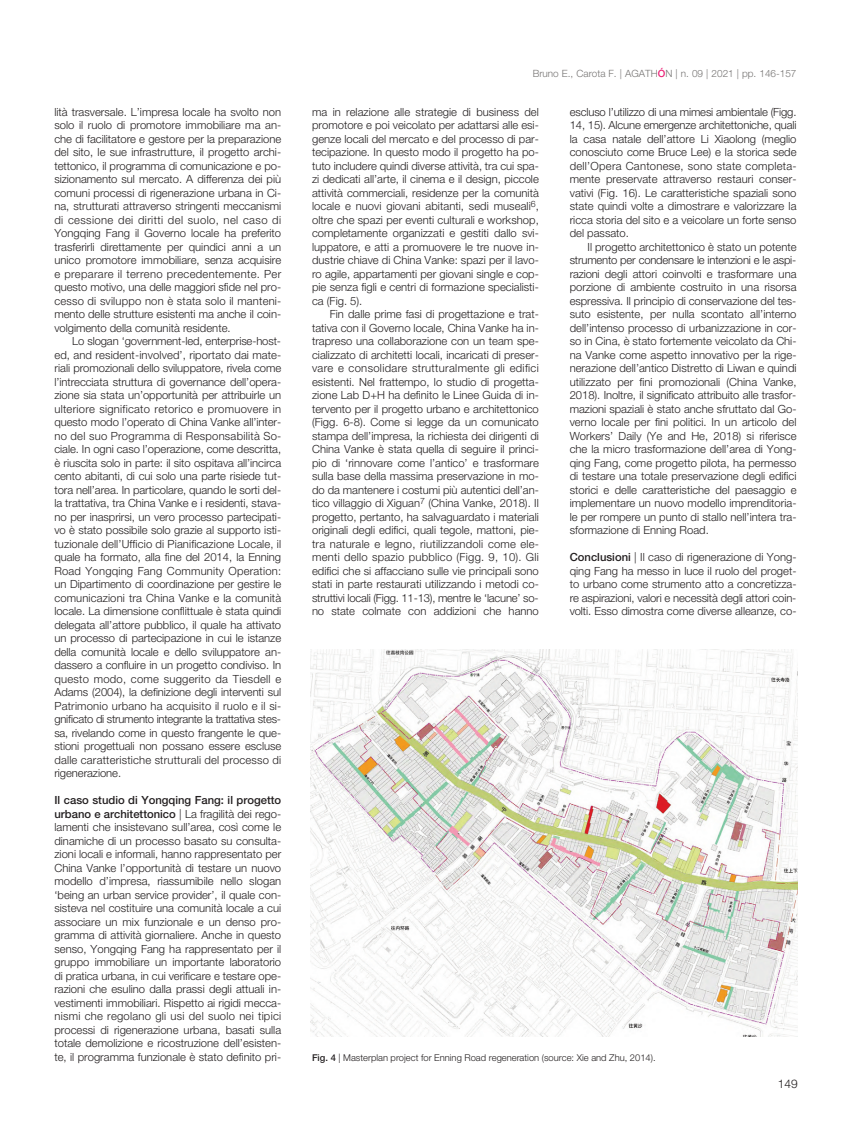
<style>
.page{position:relative;width:851px;height:1134px;background:#fff}
.page>*{position:absolute;margin:0;border:0;box-sizing:border-box;transform-origin:0 0}
.t1{font:300 11.88px "Helvetica Neue LT Std";color:#231f20}
.t2{font:300 11.25px/13.5px "Helvetica Neue LT Std";color:#231f20;text-align:justify}
.t3{font:300 10px "Helvetica Neue LT Std";color:#777574}
.t4{font:300 9.38px "Helvetica Neue LT Std";color:#231f20}
.s1{font-weight:500}
.s2{font-weight:500;color:#eb2277}
</style>
<div class="page">
<img style="left:311px;top:649px;width:486px;height:388px">
<p class="t2" style="left:54px;top:106px;width:228px">lità trasversale. L’impresa locale ha svolto non solo il ruolo di promotore immobiliare ma an&shy;che di facilitatore e gestore per la preparazione del sito, le sue infrastrutture, il progetto archi&shy;tettonico, il programma di comunicazione e po&shy;sizionamento sul mercato. A differenza dei più comuni processi di rigenerazione urbana in Ci&shy;na, strutturati attraverso stringenti meccanismi di cessione dei diritti del suolo, nel caso di Yongqing Fang il Governo locale ha preferito trasferirli direttamente per quindici anni a un unico promotore immobiliare, senza acquisire e preparare il terreno precedentemente. Per questo motivo, una delle maggiori sfide nel pro&shy;cesso di sviluppo non è stata solo il manteni&shy;mento delle strutture esistenti ma anche il coin&shy;volgimento della comunità residente.</p>
<p class="t2" style="left:54px;top:335px;width:228px;text-indent:18px">Lo slogan ‘government-led, enterprise-host&shy;ed, and resident-involved’, riportato dai mate&shy;riali promozionali dello sviluppatore, rivela come l’intrecciata struttura di governance dell’opera&shy;zione sia stata un’opportunità per attribuirle un ulteriore significato retorico e promuovere in questo modo l’operato di China Vanke all’inter&shy;no del suo Programma di Responsabilità So&shy;ciale. In ogni caso l’operazione, come descritta, è riuscita solo in parte: il sito ospitava all’incirca cento abitanti, di cui solo una parte risiede tut&shy;tora nell’area. In particolare, quando le sorti del&shy;la trattativa, tra China Vanke e i residenti, stava&shy;no per inasprirsi, un vero processo partecipati&shy;vo è stato possibile solo grazie al supporto isti&shy;tuzionale dell’Ufficio di Pianificazione Locale, il quale ha formato, alla fine del 2014, la Enning Road Yongqing Fang Community Operation: un Dipartimento di coordinazione per gestire le comunicazioni tra China Vanke e la comunità locale. La dimensione conflittuale è stata quindi delegata all’attore pubblico, il quale ha attivato un processo di partecipazione in cui le istanze della comunità locale e dello sviluppatore an&shy;dassero a confluire in un progetto condiviso. In questo modo, come suggerito da Tiesdell e Adams (2004), la definizione degli interventi sul Patrimonio urbano ha acquisito il ruolo e il si&shy;gnificato di strumento integrante la trattativa stes&shy;sa, rivelando come in questo frangente le que&shy;stioni progettuali non possano essere escluse dalle caratteristiche strutturali del processo di rigenerazione.</p>
<p class="t2" style="left:54px;top:794px;width:228px"><span class="s1">Il caso studio di Yongqing Fang: il progetto urbano e architettonico</span> | La fragilità dei rego&shy;lamenti che insistevano sull’area, così come le dinamiche di un processo basato su consulta&shy;zioni locali e informali, hanno rappresentato per China Vanke l’opportunità di testare un nuovo modello d’impresa, riassumibile nello slogan ‘being an urban service provider’, il quale con&shy;sisteva nel costituire una comunità locale a cui associare un mix funzionale e un denso pro&shy;gramma di attività giornaliere. Anche in questo senso, Yongqing Fang ha rappresentato per il gruppo immobiliare un importante laboratorio di pratica urbana, in cui verificare e testare ope&shy;razioni che esulino dalla prassi degli attuali in&shy;vestimenti immobiliari. Rispetto ai rigidi mecca&shy;nismi che regolano gli usi del suolo nei tipici processi di rigenerazione urbana, basati sulla totale demolizione e ricostruzione dell’esisten&shy;te, il programma funzionale è stato definito pri-</p>
<p class="t3" style="left:532px;top:70px;width:265px">Bruno E., Carota F. | AGATH<span class="s2">Ó</span>N | n. 09 | 2021 | pp. 146-157</p>
<p class="t2" style="left:312px;top:106px;width:228px">ma in relazione alle strategie di business del promotore e poi veicolato per adattarsi alle esi&shy;genze locali del mercato e del processo di par&shy;tecipazione. In questo modo il progetto ha po&shy;tuto includere quindi diverse attività, tra cui spa&shy;zi dedicati all’arte, il cinema e il design, piccole attività commerciali, residenze per la comunità locale e nuovi giovani abitanti, sedi museali<sup>6</sup>, oltre che spazi per eventi culturali e workshop, completamente organizzati e gestiti dallo svi&shy;luppatore, e atti a promuovere le tre nuove in&shy;dustrie chiave di China Vanke: spazi per il lavo&shy;ro agile, appartamenti per giovani single e cop&shy;pie senza figli e centri di formazione specialisti&shy;ca (Fig. 5).</p>
<p class="t2" style="left:312px;top:308px;width:228px;text-indent:18px">Fin dalle prime fasi di progettazione e trat&shy;tativa con il Governo locale, China Vanke ha in&shy;trapreso una collaborazione con un team spe&shy;cializzato di architetti locali, incaricati di preser&shy;vare e consolidare strutturalmente gli edifici esistenti. Nel frattempo, lo studio di progetta&shy;zione Lab D+H ha definito le Linee Guida di in&shy;tervento per il progetto urbano e architettonico (Figg. 6-8). Come si legge da un comunicato stampa dell’impresa, la richiesta dei dirigenti di China Vanke è stata quella di seguire il princi&shy;pio di ‘rinnovare come l’antico’ e trasformare sulla base della massima preservazione in mo&shy;do da mantenere i costumi più autentici dell’an&shy;tico villaggio di Xiguan<sup>7</sup> (China Vanke, 2018). Il progetto, pertanto, ha salvaguardato i materiali originali degli edifici, quali tegole, mattoni, pie&shy;tra naturale e legno, riutilizzandoli come ele&shy;menti dello spazio pubblico (Figg. 9, 10). Gli edifici che si affacciano sulle vie principali sono stati in parte restaurati utilizzando i metodi co&shy;struttivi locali (Figg. 11-13), mentre le ‘lacune’ so&shy;no state colmate con addizioni che hanno</p>
<p class="t2" style="left:569px;top:106px;width:228px">escluso l’utilizzo di una mimesi ambientale (Figg.<br>14, 15). Alcune emergenze architettoniche, quali la casa natale dell’attore Li Xiaolong (meglio conosciuto come Bruce Lee) e la storica sede dell’Opera Cantonese, sono state completa&shy;mente preservate attraverso restauri conser&shy;vativi (Fig. 16). Le caratteristiche spaziali sono state quindi volte a dimostrare e valorizzare la ricca storia del sito e a veicolare un forte senso del passato.</p>
<p class="t2" style="left:569px;top:241px;width:228px;text-indent:18px">Il progetto architettonico è stato un potente strumento per condensare le intenzioni e le aspi&shy;razioni degli attori coinvolti e trasformare una porzione di ambiente costruito in una risorsa espressiva. Il principio di conservazione del tes&shy;suto esistente, per nulla scontato all’interno dell’intenso processo di urbanizzazione in cor&shy;so in Cina, è stato fortemente veicolato da Chi&shy;na Vanke come aspetto innovativo per la rige&shy;nerazione dell’antico Distretto di Liwan e quindi utilizzato per fini promozionali (China Vanke, 2018). Inoltre, il significato attribuito alle trasfor&shy;mazioni spaziali è stato anche sfruttato dal Go&shy;verno locale per fini politici. In un articolo del Workers’ Daily (Ye and He, 2018) si riferisce che la micro trasformazione dell’area di Yong&shy;qing Fang, come progetto pilota, ha permesso di testare una totale preservazione degli edifici storici e delle caratteristiche del paesaggio e implementare un nuovo modello imprenditoria&shy;le per rompere un punto di stallo nell’intera tra&shy;sformazione di Enning Road.</p>
<p class="t2" style="left:569px;top:551px;width:228px"><span class="s1">Conclusioni</span> | Il caso di rigenerazione di Yong&shy;qing Fang ha messo in luce il ruolo del proget&shy;to urbano come strumento atto a concretizza&shy;re aspirazioni, valori e necessità degli attori coin&shy;volti. Esso dimostra come diverse alleanze, co-</p>
<p class="t4" style="left:312px;top:1054px;width:345px"><span class="s1">Fig. 4</span> | Masterplan project for Enning Road regeneration (source: Xie and Zhu, 2014).</p>
<p class="t1" style="left:777px;top:1079px;width:21px">149</p>
</div>
